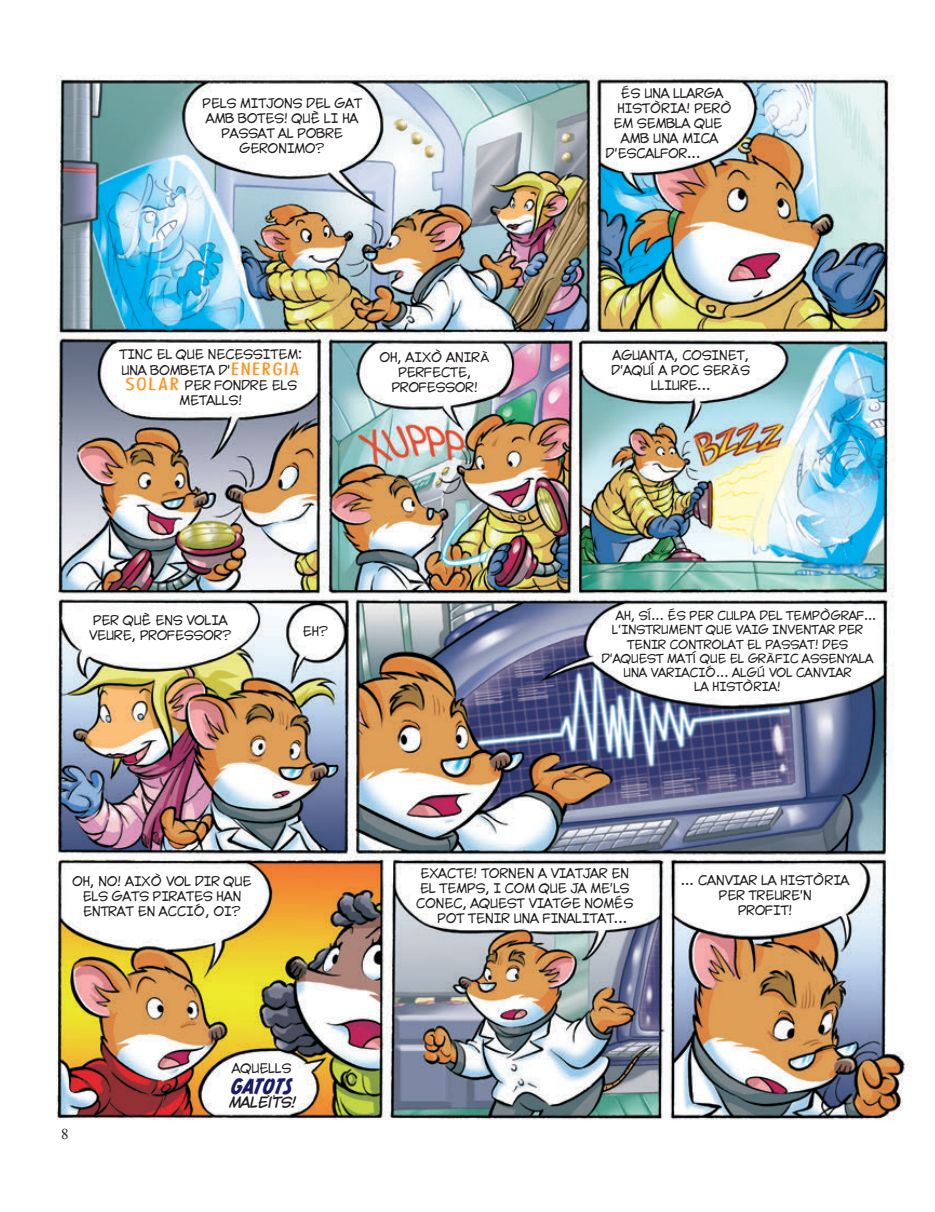
<style>
.page{position:relative;width:935px;height:1212px;background:#fff}
.page>*{position:absolute;margin:0;border:0;box-sizing:border-box;transform-origin:0 0}
.t1{font:19.5px "CC Monster Mash";letter-spacing:.02em;color:#171d6b}
.t2{font:12px/15px "SUPUPANDAWA Yint";color:#231f20;text-align:center}
.t3{font:italic 700 12px "SUPUPANDAWA Yint";color:#231f20}
.t4{font:11.25px "SUPUPANDAWA Yint";color:#231f20}
.s1{font-family:"Cactus Blossom";font-size:16.5px;color:#f7931d}
</style>
<div class="page">
<img style="left:56px;top:75px;width:854px;height:1045px">
<p class="t2" style="left:202px;top:97px;width:162px">PELS MITJONS DEL GAT<br>AMB BOTES! QUÈ LI HA<br>PASSAT AL POBRE<br>GERONIMO?</p>
<p class="t2" style="left:620px;top:86px;width:104px">ÉS UNA LLARGA</p>
<p class="t2" style="left:616px;top:101px;width:116px">HISTÒRIA! PERÒ</p>
<p class="t2" style="left:613px;top:116px;width:110px">EM SEMBLA QUE</p>
<p class="t2" style="left:620px;top:131px;width:99px">AMB UNA MICA</p>
<p class="t2" style="left:605px;top:146px;width:96px">D’ESCALFOR...</p>
<p class="t2" style="left:119px;top:346px;width:184px;line-height:16.5px;text-align:left">TINC EL QUE NECESSITEM:<br>UNA BOMBETA D’<span class="s1">ENERGIA</span></p>
<p class="t2" style="left:125px;top:379px;width:173px"><span class="s1">SOLAR</span> PER FONDRE ELS<br>METALLS!</p>
<p class="t2" style="left:379px;top:351px;width:112px">OH, AIXÒ ANIRÀ<br>PERFECTE,<br>PROFESSOR!</p>
<p class="t2" style="left:611px;top:348px;width:140px">AGUANTA, COSINET,<br>D’AQUÍ A POC SERÀS<br>LLIURE...</p>
<p class="t2" style="left:89px;top:613px;width:144px">PER QUÈ ENS VOLIA<br>VEURE, PROFESSOR?</p>
<p class="t2" style="left:302px;top:625px;width:27px">EH?</p>
<p class="t2" style="left:72px;top:875px;width:181px">OH, NO! AIXÒ VOL DIR QUE<br>ELS GATS PIRATES HAN<br>ENTRAT EN ACCIÓ, OI?</p>
<p class="t2" style="left:232px;top:1061px;width:61px">AQUELLS</p>
<h1 class="t1" style="left:231px;top:1077px;width:62px">GATOTS</h1>
<p class="t3" style="left:228px;top:1096px;width:68px">MALEÏTS!</p>
<p class="t4" style="left:615px;top:610px;width:262px">AH, SÍ... ÉS PER CULPA DEL TEMPÒGRAF...</p>
<p class="t4" style="left:611px;top:624px;width:252px">L’INSTRUMENT QUE VAIG INVENTAR PER</p>
<p class="t4" style="left:626px;top:638px;width:222px">TENIR CONTROLAT EL PASSAT! DES</p>
<p class="t4" style="left:601px;top:652px;width:273px">D’AQUEST MATÍ QUE EL GRÀFIC ASSENYALA</p>
<p class="t4" style="left:623px;top:667px;width:230px">UNA VARIACIÓ... ALGÚ VOL CANVIAR</p>
<p class="t4" style="left:693px;top:681px;width:88px">LA HISTÒRIA!</p>
<p class="t2" style="left:420px;top:866px;width:210px">EXACTE! TORNEN A VIATJAR EN</p>
<p class="t2" style="left:419px;top:881px;width:211px">EL TEMPS, I COM QUE JA ME’LS</p>
<p class="t2" style="left:415px;top:896px;width:66px">CONEC, AQUES</p>
<p class="t2" style="left:437px;top:896px;width:197px;text-align:left;text-indent:79px">T VIATGE NOMÉS<br>POT TENIR UNA FINALITAT...</p>
<p class="t2" style="left:680px;top:874px;width:170px">... CANVIAR LA HISTÒRIA<br>PER TREURE’N<br>PROFIT!</p>
</div>
